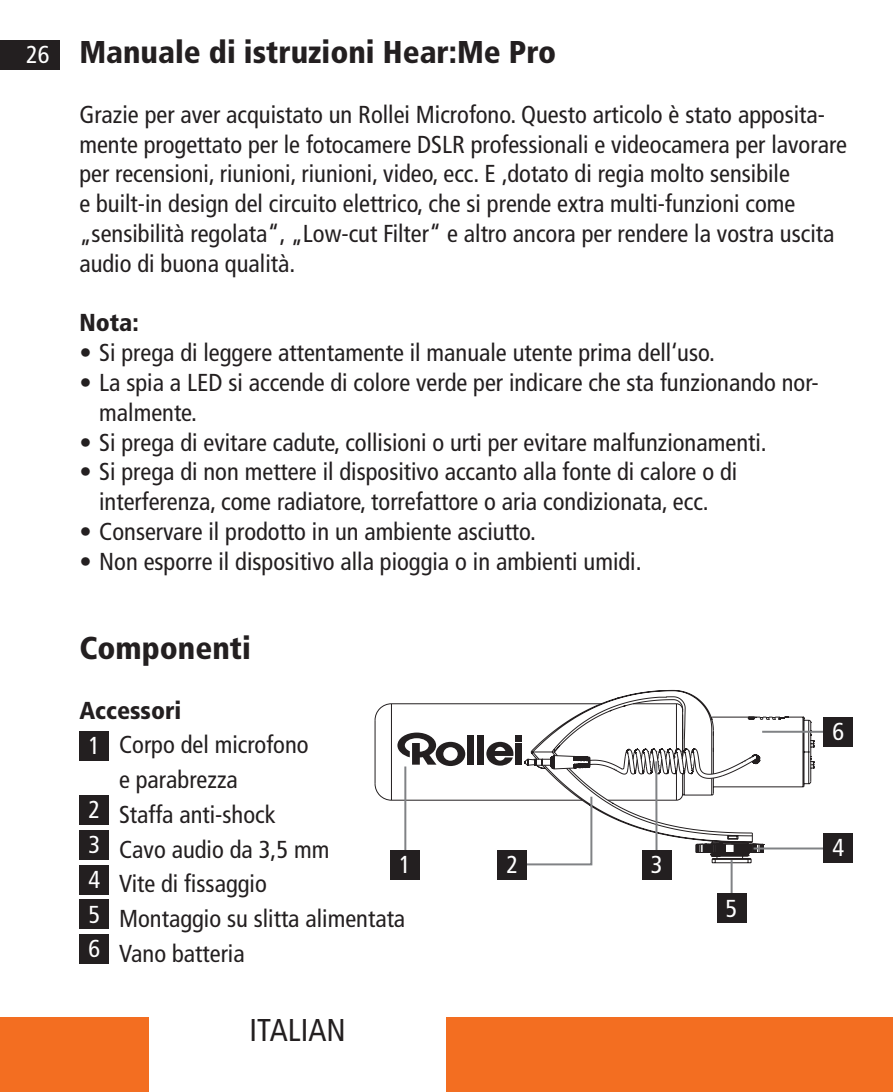
<style>
.page{position:relative;width:893px;height:1092px;background:#fff}
.page>*{position:absolute;margin:0;border:0;box-sizing:border-box;transform-origin:0 0}
.t1{font:900 condensed 31.5px "Frutiger LT";color:#231f20}
.t2{font:condensed 31.5px "Frutiger LT";color:#231f20}
.t3{font:condensed 24.5px/29.8px "Frutiger LT";color:#231f20}
.t4{font:900 condensed 24.5px "Frutiger LT";color:#231f20}
.t5{font:condensed 24.5px "Frutiger LT";color:#fff}
.s1{font-weight:400;font-size:24.5px;color:#fff}
.s2{font-weight:900}
</style>
<div class="page">
<div style="left:0;top:40px;width:60px;height:29px;background:#231f20"></div>
<div style="left:79px;top:934px;width:30px;height:29px;background:#231f20"></div>
<div style="left:79px;top:899px;width:30px;height:30px;background:#231f20"></div>
<div style="left:79px;top:864px;width:30px;height:30px;background:#231f20"></div>
<div style="left:79px;top:829px;width:30px;height:30px;background:#231f20"></div>
<div style="left:79px;top:795px;width:30px;height:29px;background:#231f20"></div>
<div style="left:79px;top:730px;width:30px;height:30px;background:#231f20"></div>
<svg style="left:374px;top:703px;width:156px;height:98px"></svg>
<svg style="left:530px;top:689px;width:177px;height:19px"></svg>
<svg style="left:524px;top:708px;width:288px;height:21px"></svg>
<svg style="left:403px;top:729px;width:426px;height:174px"></svg>
<svg style="left:486px;top:741px;width:29px;height:24px"></svg>
<div style="left:467px;top:735px;width:7px;height:29px;background:#231f20"></div>
<div style="left:477px;top:735px;width:7px;height:29px;background:#231f20"></div>
<div style="left:515px;top:735px;width:7px;height:6px;background:#231f20"></div>
<div style="left:515px;top:743px;width:7px;height:21px;background:#231f20"></div>
<svg style="left:397px;top:732px;width:68px;height:34px"></svg>
<div style="left:390px;top:849px;width:30px;height:30px;background:#231f20"></div>
<div style="left:498px;top:849px;width:29px;height:30px;background:#231f20"></div>
<div style="left:642px;top:849px;width:29px;height:30px;background:#231f20"></div>
<div style="left:823px;top:833px;width:30px;height:30px;background:#231f20"></div>
<div style="left:823px;top:716px;width:30px;height:30px;background:#231f20"></div>
<div style="left:717px;top:893px;width:29px;height:30px;background:#231f20"></div>
<div style="left:0;top:1017px;width:149px;height:74px;background:#f36e21"></div>
<div style="left:446px;top:1017px;width:447px;height:74px;background:#f36e21"></div>
<p class="t1" style="left:26px;top:33px;width:532px"><span class="s1">26</span> Manuale di istruzioni Hear:Me Pro</p>
<p class="t3" style="left:79px;top:100px;width:769px">Grazie per aver acquistato un Rollei Microfono. Questo articolo è stato apposita&shy;mente progettato per le fotocamere DSLR professionali e videocamera per lavorare per recensioni, riunioni, riunioni, video, ecc. E ‚dotato di regia molto sensibile<br>e built-in design del circuito elettrico, che si prende extra multi-funzioni come „sensibilità regolata“, „Low-cut Filter“ e altro ancora per rendere la vostra uscita audio di buona qualità.</p>
<p class="t4" style="left:79px;top:308px;width:61px">Nota:</p>
<p class="t3" style="left:79px;top:338px;width:637px"><span class="s2">•</span> Si prega di leggere attentamente il manuale utente prima dell‘uso.</p>
<p class="t3" style="left:99px;top:368px;width:721px;text-indent:-20px"><span class="s2">•</span> La spia a LED si accende di colore verde per indicare che sta funzionando nor&shy;malmente.</p>
<p class="t3" style="left:79px;top:427px;width:689px"><span class="s2">•</span> Si prega di evitare cadute, collisioni o urti per evitare malfunzionamenti.</p>
<p class="t3" style="left:79px;top:457px;width:659px;text-align:center"><span class="s2">•</span> Si prega di non mettere il dispositivo accanto alla fonte di calore o di interferenza, come radiatore, torrefattore o aria condizionata, ecc.</p>
<p class="t3" style="left:79px;top:516px;width:458px"><span class="s2">•</span> Conservare il prodotto in un ambiente asciutto.</p>
<p class="t3" style="left:79px;top:546px;width:564px"><span class="s2">•</span> Non esporre il dispositivo alla pioggia o in ambienti umidi.</p>
<p class="t1" style="left:79px;top:629px;width:173px">Componenti</p>
<p class="t4" style="left:79px;top:695px;width:104px">Accessori</p>
<p class="t3" style="left:119px;top:727px;width:191px;line-height:34.6px">Corpo del microfono e parabrezza</p>
<p class="t3" style="left:119px;top:799px;width:158px">Staffa anti-shock</p>
<p class="t3" style="left:119px;top:834px;width:212px">Cavo audio da 3,5 mm</p>
<p class="t3" style="left:119px;top:869px;width:149px">Vite di fissaggio</p>
<p class="t3" style="left:119px;top:903px;width:288px">Montaggio su slitta alimentata</p>
<p class="t5" style="left:88px;top:934px;width:13px">6</p>
<p class="t3" style="left:119px;top:938px;width:127px">Vano batteria</p>
<p class="t5" style="left:88px;top:731px;width:13px">1</p>
<p class="t5" style="left:88px;top:795px;width:13px">2</p>
<p class="t5" style="left:88px;top:830px;width:13px">3</p>
<p class="t5" style="left:399px;top:850px;width:13px">1</p>
<p class="t5" style="left:507px;top:850px;width:13px">2</p>
<p class="t5" style="left:651px;top:850px;width:13px">3</p>
<p class="t5" style="left:88px;top:864px;width:13px">4</p>
<p class="t5" style="left:88px;top:899px;width:13px">5</p>
<p class="t2" style="left:250px;top:1011px;width:98px">ITALIAN</p>
<p class="t5" style="left:726px;top:893px;width:13px">5</p>
<p class="t5" style="left:832px;top:717px;width:13px">6</p>
<p class="t5" style="left:832px;top:833px;width:13px">4</p>
</div>
